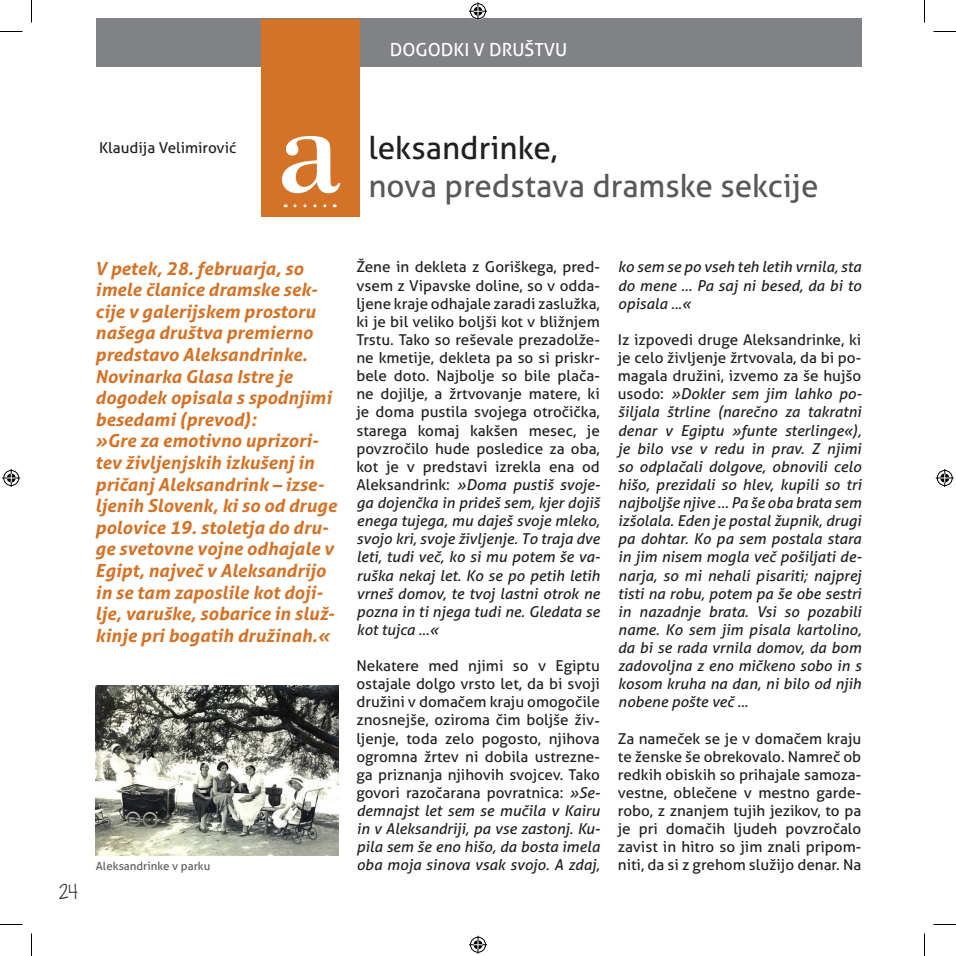
<style>
.page{position:relative;width:956px;height:956px;background:#fff}
.page>*{position:absolute;margin:0;border:0;box-sizing:border-box;transform-origin:0 0}
.t1{font:142.2px "Bodoni";color:#fff}
.t2{font:31.5px "Aller";color:#57585a}
.t3{font:31.5px "Aller";color:#231f20}
.t4{font:italic 700 18px/21.6px "Aller";color:#d47327}
.t5{font:18px "Aller";color:#fff}
.t6{font:18px "KG When Oceans Rise";color:#231f20}
.t7{font:15px/18.1px "Aller";color:#231f20;text-align:justify}
.t8{font:italic 15px/18.1px "Aller";color:#231f20;text-align:justify}
.t9{font:11.25px "Aller";color:#57585a}
.s1{font-style:italic}
.s2{font-style:normal}
</style>
<div class="page">
<div style="left:96px;top:19px;width:765px;height:48px;background:#808285"></div>
<div style="left:261px;top:19px;width:99px;height:198px;background:#d47327"></div>
<svg style="left:295px;top:204px;width:40px;height:3px"></svg>
<img style="left:96px;top:685px;width:242px;height:170px">
<svg style="left:0;top:31px;width:22px;height:1px"></svg>
<svg style="left:933px;top:31px;width:23px;height:1px"></svg>
<svg style="left:0;top:924px;width:22px;height:1px"></svg>
<svg style="left:933px;top:924px;width:23px;height:1px"></svg>
<svg style="left:31px;top:0;width:1px;height:23px"></svg>
<svg style="left:31px;top:933px;width:1px;height:23px"></svg>
<svg style="left:924px;top:0;width:1px;height:23px"></svg>
<svg style="left:924px;top:933px;width:1px;height:23px"></svg>
<svg style="left:469px;top:2px;width:18px;height:18px"></svg>
<svg style="left:469px;top:936px;width:18px;height:18px"></svg>
<svg style="left:2px;top:469px;width:18px;height:18px"></svg>
<svg style="left:936px;top:469px;width:18px;height:18px"></svg>
<p class="t5" style="left:390px;top:38px;width:179px">DOGODKI V DRUŠTVU</p>
<p class="t7" style="left:99px;top:138px;width:139px">Klaudija Velimirović</p>
<h1 class="t1" style="left:275px;top:61px;width:71px">a</h1>
<h2 class="t3" style="left:368px;top:129px;width:190px">leksandrinke,</h2>
<h2 class="t2" style="left:368px;top:166px;width:452px">nova predstava dramske sekcije</h2>
<p class="t4" style="left:95px;top:257px;width:243px">V petek, 28. februarja, so imele članice dramske sek&shy;cije v galerijskem prostoru našega društva premierno predstavo Aleksandrinke.<br>Novinarka Glasa Istre je dogodek opisala s spodnjimi besedami (prevod):<br>»Gre za emotivno uprizori&shy;tev življenjskih izkušenj in pričanj Aleksandrink – izse&shy;ljenih Slovenk, ki so od druge polovice 19. stoletja do dru&shy;ge svetovne vojne odhajale v<br>Egipt, največ v Aleksandrijo in se tam zaposlile kot doji&shy;lje, varuške, sobarice in služ&shy;kinje pri bogatih družinah.«</p>
<p class="t6" style="left:59px;top:881px;width:20px">24</p>
<p class="t9" style="left:96px;top:859px;width:116px">Aleksandrinke v parku</p>
<p class="t7" style="left:356px;top:258px;width:245px">Žene in dekleta z Goriškega, pred&shy;vsem z Vipavske doline, so v odda&shy;ljene kraje odhajale zaradi zaslužka, ki je bil veliko boljši kot v bližnjem Trstu. Tako so reševale prezadolže&shy;ne kmetije, dekleta pa so si priskr&shy;bele doto. Najbolje so bile plača&shy;ne dojilje, a žrtvovanje matere, ki je doma pustila svojega otročička, starega komaj kakšen mesec, je povzročilo hude posledice za oba, kot je v predstavi izrekla ena od Aleksandrink: <span class="s1">»Doma pustiš svoje&shy;ga dojenčka in prideš sem, kjer dojiš enega tujega, mu daješ svoje mleko, svojo kri, svoje življenje. To traja dve leti, tudi več, ko si mu potem še va&shy;ruška nekaj let. Ko se po petih letih vrneš domov, te tvoj lastni otrok ne pozna in ti njega tudi ne. Gledata se kot tujca ...«</span></p>
<p class="t7" style="left:356px;top:657px;width:245px">Nekatere med njimi so v Egiptu ostajale dolgo vrsto let, da bi svoji družini v domačem kraju omogočile znosnejše, oziroma čim boljše živ&shy;ljenje, toda zelo pogosto, njihova ogromna žrtev ni dobila ustrezne&shy;ga priznanja njihovih svojcev. Tako govori razočarana povratnica: <span class="s1">»Se&shy;demnajst let sem se mučila v Kairu in v Aleksandriji, pa vse zastonj. Ku&shy;pila sem še eno hišo, da bosta imela oba moja sinova vsak svojo. A zdaj,</span></p>
<p class="t8" style="left:618px;top:258px;width:245px">ko sem se po vseh teh letih vrnila, sta do mene ... Pa saj ni besed, da bi to opisala ...«</p>
<p class="t8" style="left:618px;top:330px;width:245px"><span class="s2">Iz izpovedi druge Aleksandrinke, ki je celo življenje žrtvovala, da bi po&shy;magala družini, izvemo za še hujšo usodo:</span> »Dokler sem jim lahko po&shy;šiljala štrline (narečno za takratni denar v Egiptu »funte sterlinge«), je bilo vse v redu in prav. Z njimi so odplačali dolgove, obnovili celo hišo, prezidali so hlev, kupili so tri najboljše njive … Pa še oba brata sem izšolala. Eden je postal župnik, drugi pa dohtar. Ko pa sem postala stara in jim nisem mogla več pošiljati de&shy;narja, so mi nehali pisariti; najprej tisti na robu, potem pa še obe sestri in nazadnje brata. Vsi so pozabili name. Ko sem jim pisala kartolino, da bi se rada vrnila domov, da bom zadovoljna z eno mičkeno sobo in s kosom kruha na dan, ni bilo od njih nobene pošte več ...</p>
<p class="t7" style="left:618px;top:729px;width:245px">Za nameček se je v domačem kraju te ženske še obrekovalo. Namreč ob redkih obiskih so prihajale samoza&shy;vestne, oblečene v mestno garde&shy;robo, z znanjem tujih jezikov, to pa je pri domačih ljudeh povzročalo zavist in hitro so jim znali pripom&shy;niti, da si z grehom služijo denar. Na</p>
</div>
